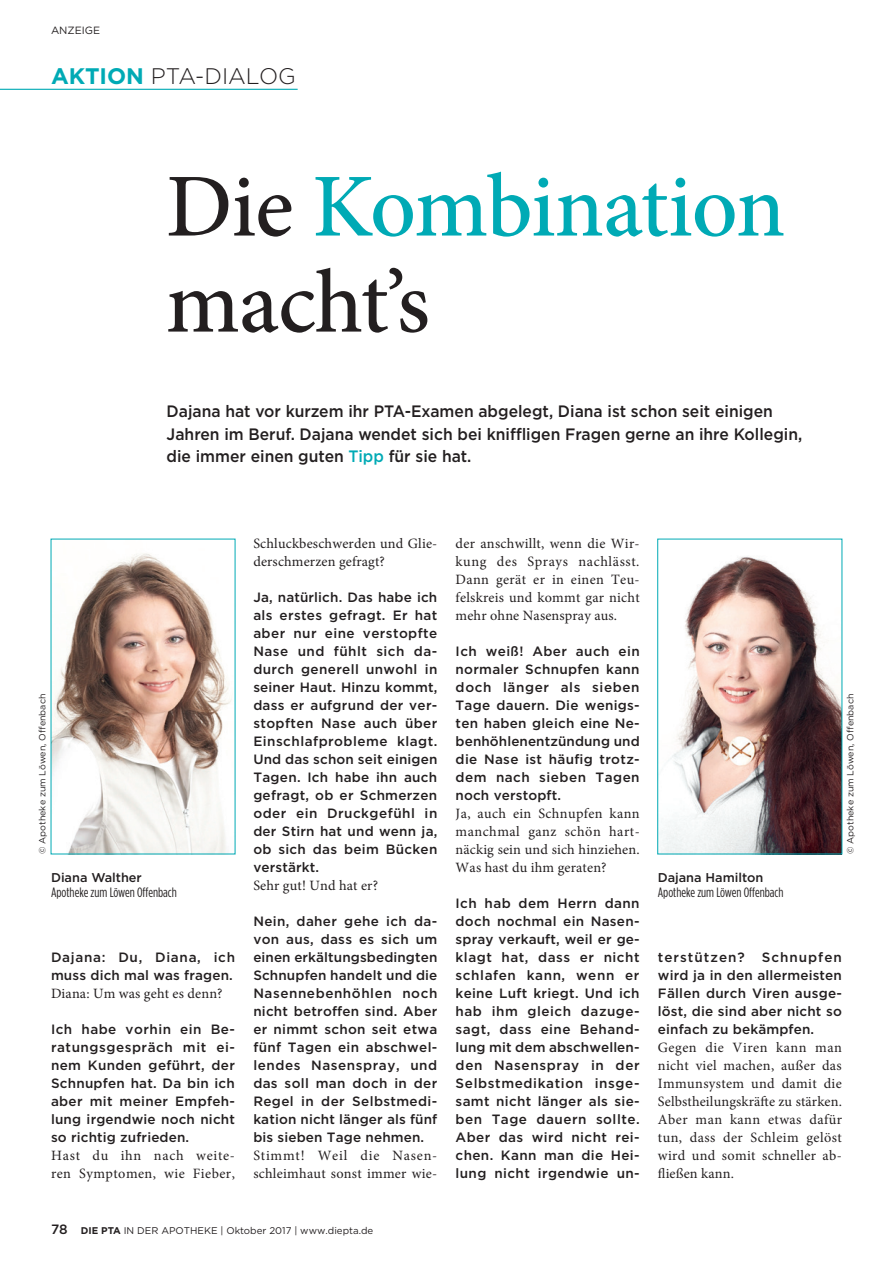
<style>
.page{position:relative;width:893px;height:1263px;background:#fff}
.page>*{position:absolute;margin:0;border:0;box-sizing:border-box;transform-origin:0 0}
.t1{font:500 90px/96px "Minion Pro";letter-spacing:-.015em;color:#00aab5}
.t2{font:300 22.5px "Gotham";color:#231f20}
.t3{font:500 16.5px/22.5px "Gotham";color:#231f20;scale:.95 1}
.t4{font:14.25px/18px "Minion Pro";letter-spacing:.015em;color:#231f20}
.t5{font:500 13.5px/18px "Gotham";letter-spacing:.015em;color:#231f20;text-align:justify}
.t6{font:13.5px "Gotham Condensed";color:#231f20}
.t7{font:500 13.5px "Gotham";letter-spacing:.075em;color:#231f20}
.t8{font:500 12.75px "Gotham";color:#231f20}
.t9{font:10.5px "Gotham";color:#231f20}
.t10{font:9.75px "Gotham";color:#231f20}
.t11{font:9px "Gotham";color:#231f20}
.s1{font-weight:700;color:#00aab5}
.s2{color:#231f20}
.s3{color:#00aab5}
.s4{font-weight:500;font-size:13.5px}
.s5{font-weight:700}
</style>
<div class="page">
<hr style="left:0;top:89px;width:298px;height:1px;background:#00aab5">
<img style="left:53px;top:553px;width:179px;height:299px">
<img style="left:659px;top:556px;width:181px;height:296px">
<div style="left:657px;top:539px;width:185px;height:315px;border:1px solid #00aab5"></div>
<p class="t9" style="left:51px;top:23px;width:51px">ANZEIGE</p>
<h2 class="t2" style="left:51px;top:62px;width:246px"><span class="s1">AKTION</span> PTA-DIALOG</h2>
<h1 class="t1" style="left:166px;top:159px;width:621px"><span class="s2">Die</span> Kombination <span class="s2">macht’s</span></h1>
<p class="t3" style="left:167px;top:400px;width:671px">Dajana hat vor kurzem ihr PTA-Examen abgelegt, Diana ist schon seit einigen<br>Jahren im Beruf. Dajana wendet sich bei kniffligen Fragen gerne an ihre Kollegin, die immer einen guten <span class="s3">Tipp</span> für sie hat.</p>
<p class="t11" style="left:37px;top:854px;width:162px;rotate:-90deg">© Apotheke zum Löwen, Offenbach</p>
<p class="t8" style="left:51px;top:869px;width:92px">Diana Walther</p>
<p class="t6" style="left:51px;top:885px;width:127px">Apotheke zum Löwen Offenbach</p>
<p class="t5" style="left:51px;top:948px;width:186px">Dajana: Du, Diana, ich muss dich mal was fragen.</p>
<p class="t4" style="left:51px;top:985px;width:173px">Diana: Um was geht es denn?</p>
<p class="t5" style="left:51px;top:1020px;width:186px">Ich habe vorhin ein Be&shy;ratungsgespräch mit ei&shy;nem Kunden geführt, der Schnupfen hat. Da bin ich aber mit meiner Empfeh&shy;lung irgendwie noch nicht so richtig zufrieden.</p>
<p class="t4" style="left:51px;top:1147px;width:186px">Hast du ihn nach weite&shy;ren Symptomen, wie Fieber,</p>
<p class="t4" style="left:253px;top:535px;width:186px">Schluckbeschwerden und Glie&shy;derschmerzen gefragt?</p>
<p class="t5" style="left:253px;top:588px;width:186px">Ja, natürlich. Das habe ich als erstes gefragt. Er hat aber nur eine verstopfte Nase und fühlt sich da&shy;durch generell unwohl in seiner Haut. Hinzu kommt, dass er aufgrund der ver&shy;stopften Nase auch über Einschlafprobleme klagt.<br>Und das schon seit einigen Tagen. Ich habe ihn auch gefragt, ob er Schmerzen oder ein Druckgefühl in der Stirn hat und wenn ja, ob sich das beim Bücken verstärkt.</p>
<p class="t4" style="left:253px;top:877px;width:126px">Sehr gut! Und hat er?</p>
<p class="t5" style="left:253px;top:912px;width:186px">Nein, daher gehe ich da&shy;von aus, dass es sich um einen erkältungsbedingten Schnupfen handelt und die Nasennebenhöhlen noch nicht betroffen sind. Aber er nimmt schon seit etwa fünf Tagen ein abschwel&shy;lendes Nasenspray, und das soll man doch in der Regel in der Selbstmedi&shy;kation nicht länger als fünf bis sieben Tage nehmen.</p>
<p class="t4" style="left:253px;top:1147px;width:186px">Stimmt! Weil die Nasen&shy;schleimhaut sonst immer wie-</p>
<p class="t10" style="left:51px;top:1224px;width:324px"><span class="s4">78</span> <span class="s5">DIE PTA</span> IN DER APOTHEKE | Oktober 2017 | www.diepta.de</p>
<p class="t4" style="left:456px;top:535px;width:186px;text-align:justify">der anschwillt, wenn die Wir&shy;kung des Sprays nachlässt.<br>Dann gerät er in einen Teu&shy;felskreis und kommt gar nicht mehr ohne Nasenspray aus.</p>
<p class="t5" style="left:456px;top:642px;width:186px">Ich weiß! Aber auch ein normaler Schnupfen kann doch länger als sieben Tage dauern. Die wenigs&shy;ten haben gleich eine Ne&shy;benhöhlenentzündung und die Nase ist häufig trotz&shy;dem nach sieben Tagen noch verstopft.</p>
<p class="t4" style="left:456px;top:805px;width:186px;text-align:justify">Ja, auch ein Schnupfen kann manchmal ganz schön hart&shy;näckig sein und sich hinziehen.<br>Was hast du ihm geraten?</p>
<p class="t5" style="left:456px;top:894px;width:186px">Ich hab dem Herrn dann doch nochmal ein Nasen&shy;spray verkauft, weil er ge&shy;klagt hat, dass er nicht schlafen kann, wenn er keine Luft kriegt. Und ich hab ihm gleich dazuge&shy;sagt, dass eine Behand&shy;lung mit dem abschwellen&shy;den Nasenspray in der Selbstmedikation insge&shy;samt nicht länger als sie&shy;ben Tage dauern sollte.<br>Aber das wird nicht rei&shy;chen. Kann man die Hei&shy;lung nicht irgendwie un-</p>
<p class="t8" style="left:658px;top:869px;width:107px">Dajana Hamilton</p>
<p class="t6" style="left:658px;top:885px;width:127px">Apotheke zum Löwen Offenbach</p>
<p class="t11" style="left:844px;top:854px;width:162px;rotate:-90deg">© Apotheke zum Löwen, Offenbach</p>
<p class="t5" style="left:658px;top:948px;width:186px;text-indent:104px">Schnupfen wird ja in den allermeisten Fällen durch Viren ausge&shy;löst, die sind aber nicht so einfach zu bekämpfen.</p>
<p class="t4" style="left:658px;top:1039px;width:186px;text-align:justify">Gegen die Viren kann man nicht viel machen, außer das Immunsystem und damit die Selbstheilungskräfte zu stärken.<br>Aber man kann etwas dafür tun, dass der Schleim gelöst wird und somit schneller ab&shy;fließen kann.</p>
<p class="t7" style="left:658px;top:948px;width:88px">terstützen?</p>
</div>
